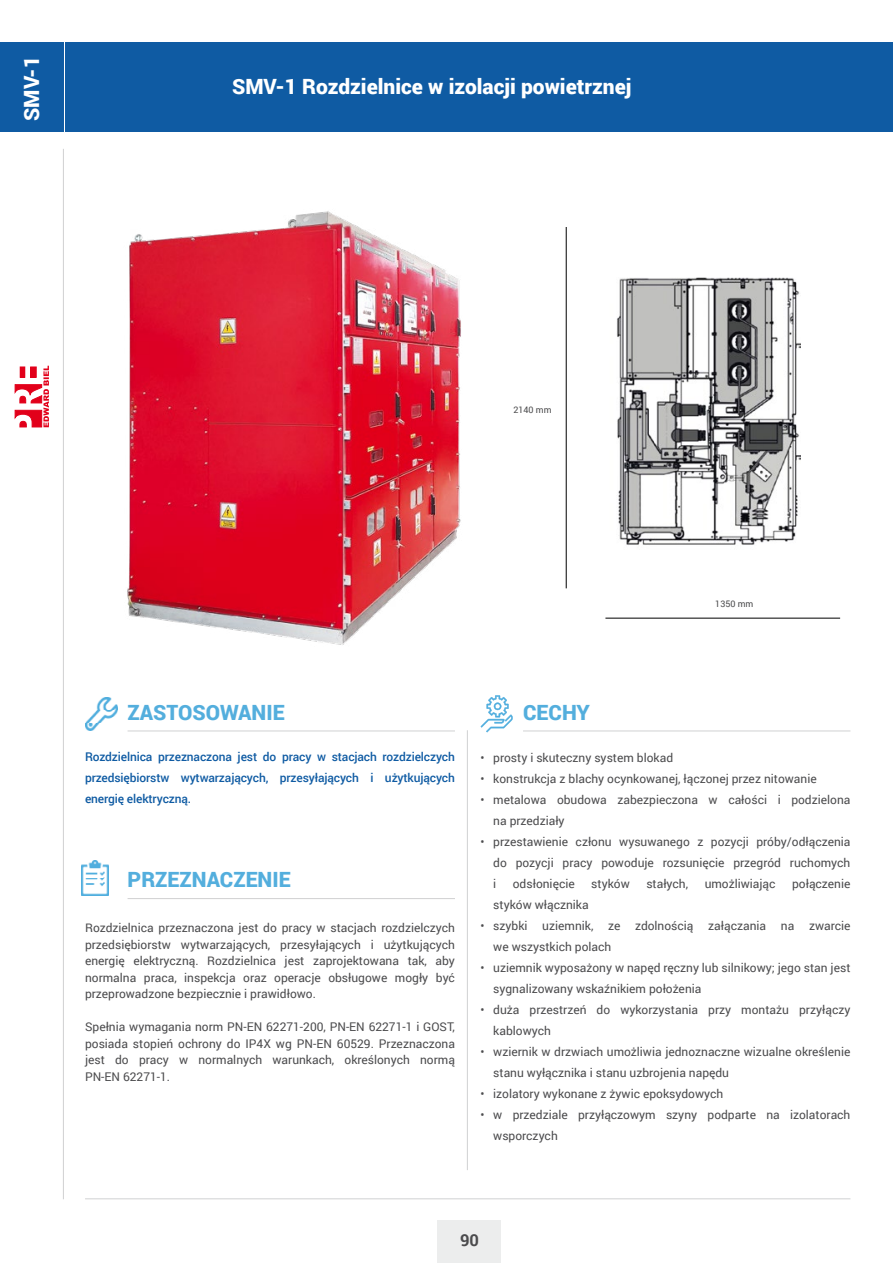
<style>
.page{position:relative;width:893px;height:1263px;background:#fff}
.page>*{position:absolute;margin:0;border:0;box-sizing:border-box;transform-origin:0 0}
.t1{font:900 21px "Roboto";color:#fff}
.t2{font:900 21px "Roboto";color:#53aedd}
.t3{font:700 16.5px "Roboto";color:#4b4b4d}
.t4{font:12px/21px "Roboto";color:#4b4b4d}
.t5{font:500 12px/21px "Roboto";letter-spacing:-.01em;color:#0f5ba3;text-align:justify}
.t6{font:9px "Roboto";color:#4b4b4d}
</style>
<div class="page">
<div style="left:437px;top:1220px;width:63px;height:43px;background:#eceded"></div>
<hr style="left:63px;top:149px;width:1px;height:1050px;background:#d0d1d2">
<svg style="left:15px;top:366px;width:34px;height:61px"></svg>
<div style="left:0;top:43px;width:64px;height:89px;background:#0f5ba3"></div>
<div style="left:66px;top:43px;width:827px;height:89px;background:#0f5ba3"></div>
<hr style="left:128px;top:898px;width:327px;height:1px;background:#d0d1d2">
<hr style="left:85px;top:1198px;width:765px;height:1px;background:#d0d1d2">
<img style="left:85px;top:698px;width:32px;height:32px">
<hr style="left:128px;top:731px;width:327px;height:1px;background:#d0d1d2">
<hr style="left:523px;top:731px;width:327px;height:1px;background:#d0d1d2">
<img style="left:81px;top:861px;width:27px;height:34px">
<hr style="left:467px;top:730px;width:1px;height:440px;background:#d0d1d2">
<svg style="left:480px;top:695px;width:33px;height:37px"></svg>
<img style="left:617px;top:277px;width:183px;height:268px">
<hr style="left:605px;top:618px;width:235px;height:1px;background:#000">
<hr style="left:566px;top:227px;width:1px;height:361px;background:#000">
<img style="left:127px;top:211px;width:334px;height:434px">
<h1 class="t1" style="left:17px;top:121px;width:66px;rotate:-90deg">SMV-1</h1>
<h1 class="t1" style="left:232px;top:72px;width:401px">SMV-1 Rozdzielnice w izolacji powietrznej</h1>
<p class="t6" style="left:513px;top:403px;width:40px">2140 mm</p>
<h1 class="t2" style="left:128px;top:697px;width:159px">ZASTOSOWANIE</h1>
<h1 class="t2" style="left:523px;top:697px;width:68px">CECHY</h1>
<p class="t6" style="left:715px;top:597px;width:40px">1350 mm</p>
<p class="t5" style="left:85px;top:745px;width:371px">Rozdzielnica przeznaczona jest do pracy w stacjach rozdzielczych przedsiębiorstw wytwarzających, przesyłających i użytkujących energię elektryczną.</p>
<h1 class="t2" style="left:128px;top:865px;width:165px">PRZEZNACZENIE</h1>
<p class="t4" style="left:85px;top:919px;width:371px;line-height:16.5px;text-align:justify">Rozdzielnica przeznaczona jest do pracy w stacjach rozdzielczych przedsiębiorstw wytwarzających, przesyłających i użytkujących energię elektryczną. Rozdzielnica jest zaprojektowana tak, aby normalna praca, inspekcja oraz operacje obsługowe mogły być przeprowadzone bezpiecznie i prawidłowo.</p>
<p class="t4" style="left:85px;top:1018px;width:371px;line-height:16.5px;text-align:justify">Spełnia wymagania norm PN-EN 62271-200, PN-EN 62271-1 i GOST, posiada stopień ochrony do IP4X wg PN-EN 60529. Przeznaczona jest do pracy w normalnych warunkach, określonych normą PN-EN 62271-1.</p>
<p class="t4" style="left:480px;top:747px;width:194px">• prosty i skuteczny system blokad</p>
<p class="t4" style="left:480px;top:768px;width:338px">• konstrukcja z blachy ocynkowanej, łączonej przez nitowanie</p>
<p class="t4" style="left:493px;top:789px;width:359px;text-indent:-13px">• metalowa obudowa zabezpieczona w całości i podzielona na przedziały</p>
<p class="t4" style="left:493px;top:831px;width:359px;text-align:justify;text-indent:-13px">• przestawienie członu wysuwanego z pozycji próby/odłączenia do pozycji pracy powoduje rozsunięcie przegród ruchomych i</p>
<p class="t4" style="left:513px;top:873px;width:63px">odsłonięcie</p>
<p class="t4" style="left:591px;top:873px;width:40px">styków</p>
<p class="t4" style="left:646px;top:873px;width:43px">stałych,</p>
<p class="t4" style="left:705px;top:873px;width:72px">umożliwiając</p>
<p class="t4" style="left:792px;top:873px;width:60px">połączenie</p>
<p class="t4" style="left:493px;top:894px;width:97px">styków włącznika</p>
<p class="t4" style="left:493px;top:915px;width:359px;text-indent:-13px">• szybki uziemnik, ze zdolnością załączania na zwarcie we wszystkich polach</p>
<p class="t4" style="left:493px;top:957px;width:359px;text-indent:-13px">• uziemnik wyposażony w napęd ręczny lub silnikowy; jego stan jest sygnalizowany wskaźnikiem położenia</p>
<p class="t4" style="left:493px;top:999px;width:359px;text-indent:-13px">• duża przestrzeń do wykorzystania przy montażu przyłączy kablowych</p>
<p class="t4" style="left:493px;top:1041px;width:359px;text-indent:-13px">• wziernik w drzwiach umożliwia jednoznaczne wizualne określenie stanu wyłącznika i stanu uzbrojenia napędu</p>
<p class="t4" style="left:480px;top:1083px;width:244px">• izolatory wykonane z żywic epoksydowych</p>
<p class="t4" style="left:493px;top:1104px;width:359px;text-indent:-13px">• w przedziale przyłączowym szyny podparte na izolatorach wsporczych</p>
<h2 class="t3" style="left:460px;top:1228px;width:20px">90</h2>
</div>
